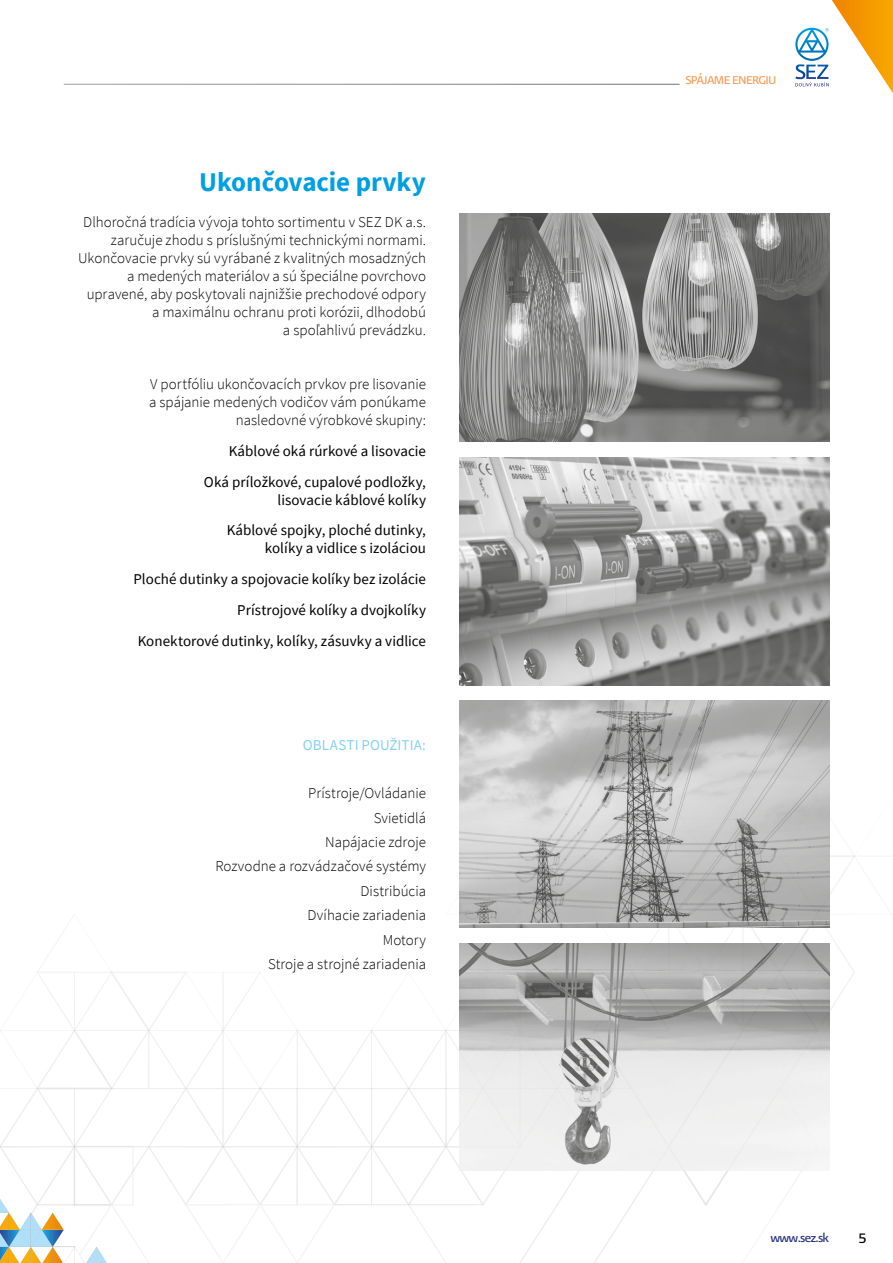
<style>
.page{position:relative;width:893px;height:1263px;background:#fff}
.page>*{position:absolute;margin:0;border:0;box-sizing:border-box;transform-origin:0 0}
.t1{font:700 27px "Source Sans Pro";letter-spacing:-.005em;color:#009fe3}
.t2{font:16.5px "Presidencia Base";color:#000}
.t3{font:300 15px/18px "Source Sans Pro";color:#000;text-align:right}
.t4{font:15px/30.8px "Source Sans Pro";color:#000;text-align:right}
.t5{font:15px "Source Sans Pro";letter-spacing:.005em;color:#86d1f5}
.t6{font:15px "Presidencia Base CC";letter-spacing:-.05em;color:#283583}
.t7{font:13.5px "Presidencia Base CC";letter-spacing:-.05em;color:#f59d58}
</style>
<div class="page">
<svg style="left:0;top:739px;width:856px;height:524px"></svg>
<svg style="left:795px;top:0;width:98px;height:93px"></svg>
<img style="left:460px;top:214px;width:369px;height:227px">
<img style="left:460px;top:943px;width:369px;height:228px">
<img style="left:460px;top:700px;width:369px;height:227px">
<img style="left:460px;top:458px;width:369px;height:227px">
<h1 class="t1" style="left:199px;top:164px;width:228px">Ukončovacie prvky</h1>
<p class="t3" style="left:78px;top:213px;width:349px">Dlhoročná tradícia vývoja tohto sortimentu v SEZ DK a.s. zaručuje zhodu s príslušnými technickými normami.<br>Ukončovacie prvky sú vyrábané z kvalitných mosadzných a medených materiálov a sú špeciálne povrchovo upravené, aby poskytovali najnižšie prechodové odpory a maximálnu ochranu proti korózii, dlhodobú<br>a spoľahlivú prevádzku.</p>
<p class="t3" style="left:149px;top:375px;width:278px">V portfóliu ukončovacích prvkov pre lisovanie a spájanie medených vodičov vám ponúkame nasledovné výrobkové skupiny:</p>
<p class="t4" style="left:204px;top:435px;width:224px">Káblové oká rúrkové a lisovacie<br>Oká príložkové, cupalové podložky,</p>
<p class="t4" style="left:227px;top:484px;width:201px">lisovacie káblové kolíky<br>Káblové spojky, ploché dutinky,</p>
<p class="t4" style="left:134px;top:533px;width:294px">kolíky a vidlice s izoláciou<br>Ploché dutinky a spojovacie kolíky bez izolácie Prístrojové kolíky a dvojkolíky<br>Konektorové dutinky, kolíky, zásuvky a vidlice</p>
<p class="t5" style="left:303px;top:735px;width:125px">OBLASTI POUŽITIA:</p>
<p class="t3" style="left:215px;top:781px;width:212px;line-height:24.3px">Prístroje/Ovládanie<br>Svietidlá<br>Napájacie zdroje<br>Rozvodne a rozvádzačové systémy<br>Distribúcia<br>Dvíhacie zariadenia<br>Motory<br>Stroje a strojné zariadenia</p>
<p class="t7" style="left:685px;top:73px;width:93px">SPÁJAME ENERGIU</p>
<p class="t6" style="left:770px;top:1229px;width:60px">www.sez.sk</p>
<p class="t2" style="left:858px;top:1228px;width:10px">5</p>
</div>
